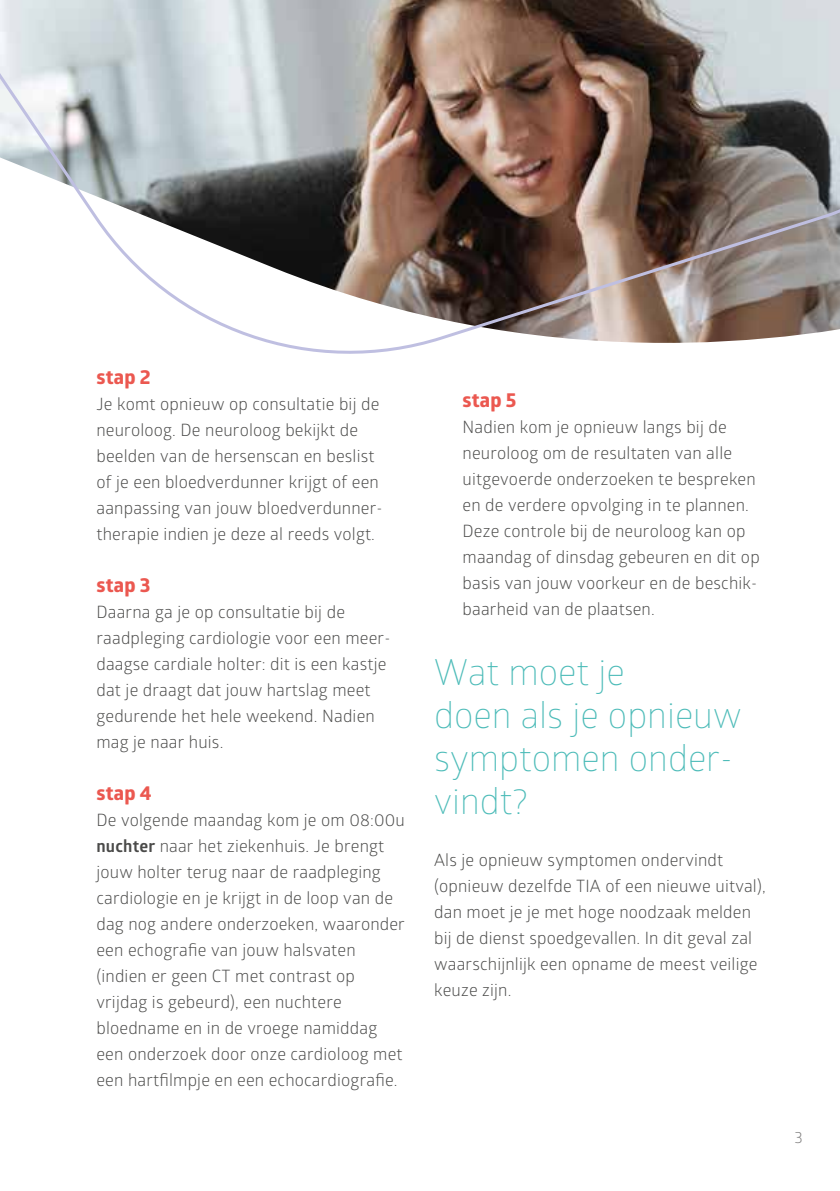
<style>
.page{position:relative;width:840px;height:1191px;background:#fff}
.page>*{position:absolute;margin:0;border:0;box-sizing:border-box;transform-origin:0 0}
.t1{font:300 36px/43.2px "Glober";color:#4cbbb8}
.t2{font:700 20px "Globerx";letter-spacing:.01em;color:#eb5850}
.t3{font:17px/26px "Glober";letter-spacing:.01em;color:#4a4a49}
.t4{font:16px "Glober";color:#7c7b7b}
.s1{font-weight:700}
</style>
<div class="page">
<img style="left:0;top:0;width:839px;height:354px">
<p class="t2" style="left:96px;top:362px;width:56px">stap 2</p>
<p class="t3" style="left:96px;top:390px;width:287px">Je komt opnieuw op consultatie bij de neuroloog. De neuroloog bekijkt de beelden van de hersenscan en beslist of je een bloedverdunner krijgt of een aanpassing van jouw bloedverdunner&shy;therapie indien je deze al reeds volgt.</p>
<p class="t2" style="left:96px;top:570px;width:56px">stap 3</p>
<p class="t3" style="left:96px;top:598px;width:295px">Daarna ga je op consultatie bij de raadpleging cardiologie voor een meer&shy;daagse cardiale holter: dit is een kastje dat je draagt dat jouw hartslag meet gedurende het hele weekend. Nadien mag je naar huis.</p>
<p class="t2" style="left:96px;top:778px;width:57px">stap 4</p>
<p class="t3" style="left:96px;top:806px;width:310px">De volgende maandag kom je om 08:00u <span class="s1">nuchter</span> naar het ziekenhuis. Je brengt jouw holter terug naar de raadpleging cardiologie en je krijgt in de loop van de dag nog andere onderzoeken, waaronder een echografie van jouw halsvaten (indien er geen CT met contrast op vrijdag is gebeurd), een nuchtere bloedname en in de vroege namiddag een onderzoek door onze cardioloog met een hartfilmpje en een echocardiografie.</p>
<p class="t2" style="left:462px;top:386px;width:55px">stap 5</p>
<p class="t3" style="left:462px;top:413px;width:298px">Nadien kom je opnieuw langs bij de neuroloog om de resultaten van alle uitgevoerde onderzoeken te bespreken en de verdere opvolging in te plannen.<br>Deze controle bij de neuroloog kan op maandag of dinsdag gebeuren en dit op basis van jouw voorkeur en de beschik&shy;baarheid van de plaatsen.</p>
<h1 class="t1" style="left:434px;top:648px;width:309px">Wat moet je<br>doen als je opnieuw symptomen onder&shy;vindt?</h1>
<p class="t3" style="left:434px;top:846px;width:333px">Als je opnieuw symptomen ondervindt (opnieuw dezelfde TIA of een nieuwe uitval), dan moet je je met hoge noodzaak melden bij de dienst spoedgevallen. In dit geval zal waarschijnlijk een opname de meest veilige keuze zijn.</p>
<p class="t4" style="left:794px;top:1125px;width:10px">3</p>
</div>
